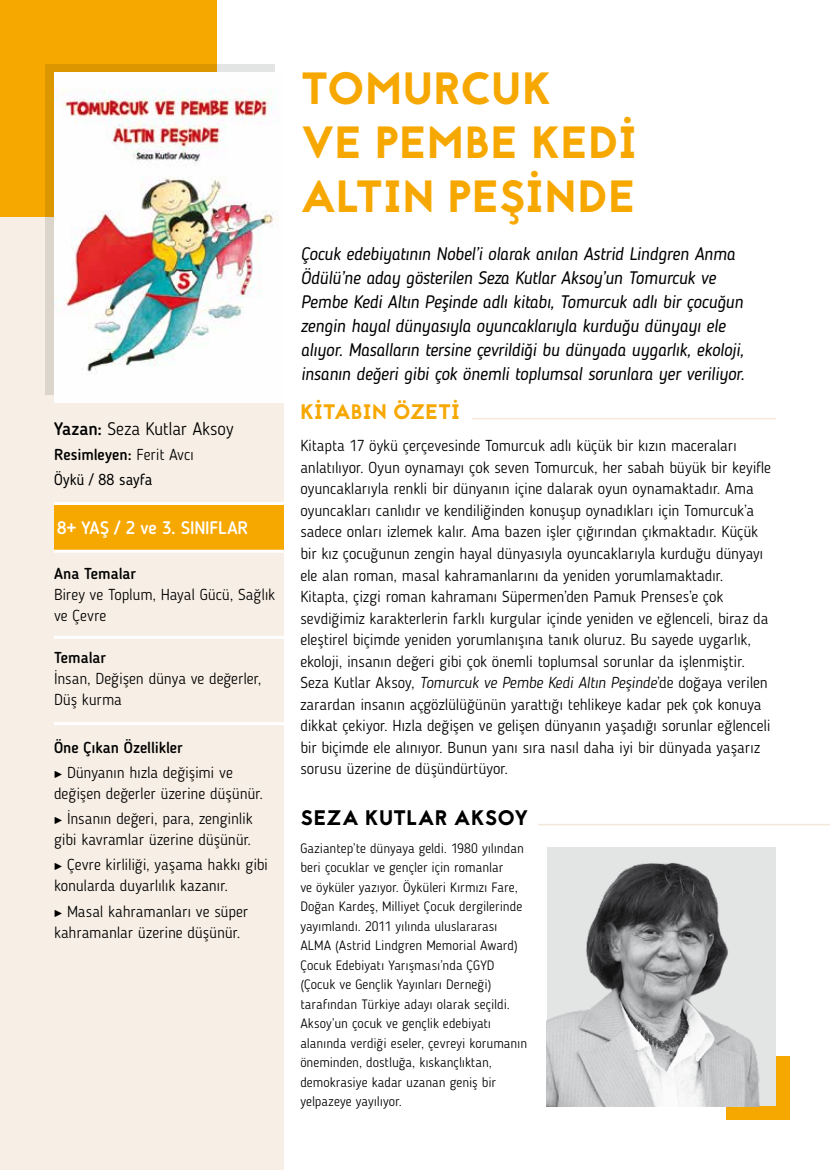
<style>
.page{position:relative;width:830px;height:1170px;background:#fff}
.page>*{position:absolute;margin:0;border:0;box-sizing:border-box;transform-origin:0 0}
.t1{font:45px/54px "Jaapokki";color:#f7a800}
.t2{font:21px "Jaapokki";color:#000}
.t3{font:21px "Jaapokki";letter-spacing:-.005em;color:#f7a800}
.t4{font:italic 18px/24px "Blogger Sans";letter-spacing:-.02em;color:#000}
.t5{font:300 18px "Blogger Sans";color:#000}
.t6{font:500 18px "Blogger Sans";letter-spacing:-.01em;color:#fff}
.t7{font:300 15.75px/21.6px "Blogger Sans";letter-spacing:-.005em;color:#000}
.t8{font:15.75px/25.2px "Blogger Sans";letter-spacing:.01em;color:#000}
.t9{font:500 15.75px "Blogger Sans";color:#000}
.t10{font:300 13.5px/19.5px "Blogger Sans";letter-spacing:.005em;color:#000}
.s1{font-weight:500}
.s2{font-weight:300}
.s3{font-size:10.5px}
.s4{font-style:italic}
</style>
<div class="page">
<div style="left:0;top:216px;width:283px;height:953px;background:#f7efe5"></div>
<div style="left:725px;top:1055px;width:64px;height:64px;background:#f7a800"></div>
<div style="left:0;top:0;width:216px;height:216px;background:#f7a800"></div>
<div style="left:54px;top:505px;width:229px;height:44px;background:#f7a800"></div>
<svg style="left:45px;top:64px;width:229px;height:330px;background:#dbb25a"></svg>
<img style="left:54px;top:72px;width:229px;height:331px">
<hr style="left:54px;top:502px;width:230px;height:3px;background:#fff">
<hr style="left:54px;top:549px;width:230px;height:3px;background:#fff">
<hr style="left:54px;top:636px;width:230px;height:3px;background:#fff">
<hr style="left:54px;top:722px;width:230px;height:3px;background:#fff">
<hr style="left:471px;top:418px;width:304px;height:1px;background:#f4e8da">
<hr style="left:538px;top:823px;width:291px;height:2px;background:#f4e8da">
<img style="left:546px;top:847px;width:229px;height:259px">
<p class="t5" style="left:54px;top:418px;width:181px"><span class="s1">Yazan:</span> Seza Kutlar Aksoy</p>
<p class="t8" style="left:54px;top:442px;width:141px"><span class="s1">Resimleyen:</span> <span class="s2">Ferit Avcı<br></span>Öykü / 88 sayfa</p>
<p class="t6" style="left:57px;top:517px;width:192px">8+ YAŞ / 2 ve 3. SINIFLAR</p>
<p class="t9" style="left:54px;top:563px;width:84px">Ana Temalar</p>
<p class="t7" style="left:54px;top:583px;width:222px;line-height:21px">Birey ve Toplum, Hayal Gücü, Sağlık ve Çevre</p>
<p class="t9" style="left:54px;top:648px;width:54px">Temalar</p>
<p class="t7" style="left:54px;top:668px;width:209px;line-height:21px">İnsan, Değişen dünya ve değerler,<br>Düş kurma</p>
<p class="t7" style="left:54px;top:734px;width:180px;line-height:25.2px"><span class="s1">Öne Çıkan Özellikler<br></span><span class="s3">►</span> Dünyanın hızla değişimi ve</p>
<p class="t7" style="left:54px;top:780px;width:210px;line-height:25.2px">değişen değerler üzerine düşünür. <span class="s3">►</span> İnsanın değeri, para, zenginlik</p>
<p class="t7" style="left:54px;top:827px;width:215px;line-height:25.2px">gibi kavramlar üzerine düşünür.<br><span class="s3">►</span> Çevre kirliliği, yaşama hakkı gibi</p>
<p class="t7" style="left:54px;top:873px;width:195px;line-height:25.2px">konularda duyarlılık kazanır.<br><span class="s3">►</span> Masal kahramanları ve süper</p>
<p class="t7" style="left:54px;top:921px;width:188px">kahramanlar üzerine düşünür.</p>
<h1 class="t1" style="left:300px;top:62px;width:338px">TOMURCUK<br>VE PEMBE KEDİ<br>ALTIN PEŞİNDE</h1>
<p class="t4" style="left:301px;top:242px;width:445px">Çocuk edebiyatının Nobel’i olarak anılan Astrid Lindgren Anma Ödülü’ne aday gösterilen Seza Kutlar Aksoy’un Tomurcuk ve Pembe Kedi Altın Peşinde adlı kitabı, Tomurcuk adlı bir çocuğun zengin hayal dünyasıyla oyuncaklarıyla kurduğu dünyayı ele alıyor. Masalların tersine çevrildiği bu dünyada uygarlık, ekoloji, insanın değeri gibi çok önemli toplumsal sorunlara yer veriliyor.</p>
<h2 class="t3" style="left:300px;top:397px;width:161px">KİTABIN ÖZETİ</h2>
<p class="t7" style="left:300px;top:435px;width:472px">Kitapta 17 öykü çerçevesinde Tomurcuk adlı küçük bir kızın maceraları anlatılıyor. Oyun oynamayı çok seven Tomurcuk, her sabah büyük bir keyifle oyuncaklarıyla renkli bir dünyanın içine dalarak oyun oynamaktadır. Ama oyuncakları canlıdır ve kendiliğinden konuşup oynadıkları için Tomurcuk’a sadece onları izlemek kalır. Ama bazen işler çığırından çıkmaktadır. Küçük bir kız çocuğunun zengin hayal dünyasıyla oyuncaklarıyla kurduğu dünyayı ele alan roman, masal kahramanlarını da yeniden yorumlamaktadır.<br>Kitapta, çizgi roman kahramanı Süpermen’den Pamuk Prenses’e çok sevdiğimiz karakterlerin farklı kurgular içinde yeniden ve eğlenceli, biraz da eleştirel biçimde yeniden yorumlanışına tanık oluruz. Bu sayede uygarlık, ekoloji, insanın değeri gibi çok önemli toplumsal sorunlar da işlenmiştir.<br>Seza Kutlar Aksoy, <span class="s4">Tomurcuk ve Pembe Kedi Altın Peşinde</span>’de doğaya verilen zarardan insanın açgözlülüğünün yarattığı tehlikeye kadar pek çok konuya dikkat çekiyor. Hızla değişen ve gelişen dünyanın yaşadığı sorunlar eğlenceli bir biçimde ele alınıyor. Bunun yanı sıra nasıl daha iyi bir dünyada yaşarız sorusu üzerine de düşündürtüyor.</p>
<h2 class="t2" style="left:300px;top:803px;width:29px">SEZA</h2>
<h2 class="t2" style="left:365px;top:803px;width:29px">KUTLAR</h2>
<h2 class="t2" style="left:453px;top:803px;width:32px">AKSOY</h2>
<p class="t10" style="left:300px;top:838px;width:228px">Gaziantep’te dünyaya geldi. 1980 yılından beri çocuklar ve gençler için romanlar<br>ve öyküler yazıyor. Öyküleri Kırmızı Fare, Doğan Kardeş, Milliyet Çocuk dergilerinde yayımlandı. 2011 yılında uluslararası ALMA (Astrid Lindgren Memorial Award)<br>Çocuk Edebiyatı Yarışması’nda ÇGYD (Çocuk ve Gençlik Yayınları Derneği) tarafından Türkiye adayı olarak seçildi.<br>Aksoy’un çocuk ve gençlik edebiyatı alanında verdiği eseler, çevreyi korumanın öneminden, dostluğa, kıskançlıktan, demokrasiye kadar uzanan geniş bir yelpazeye yayılıyor.</p>
</div>
